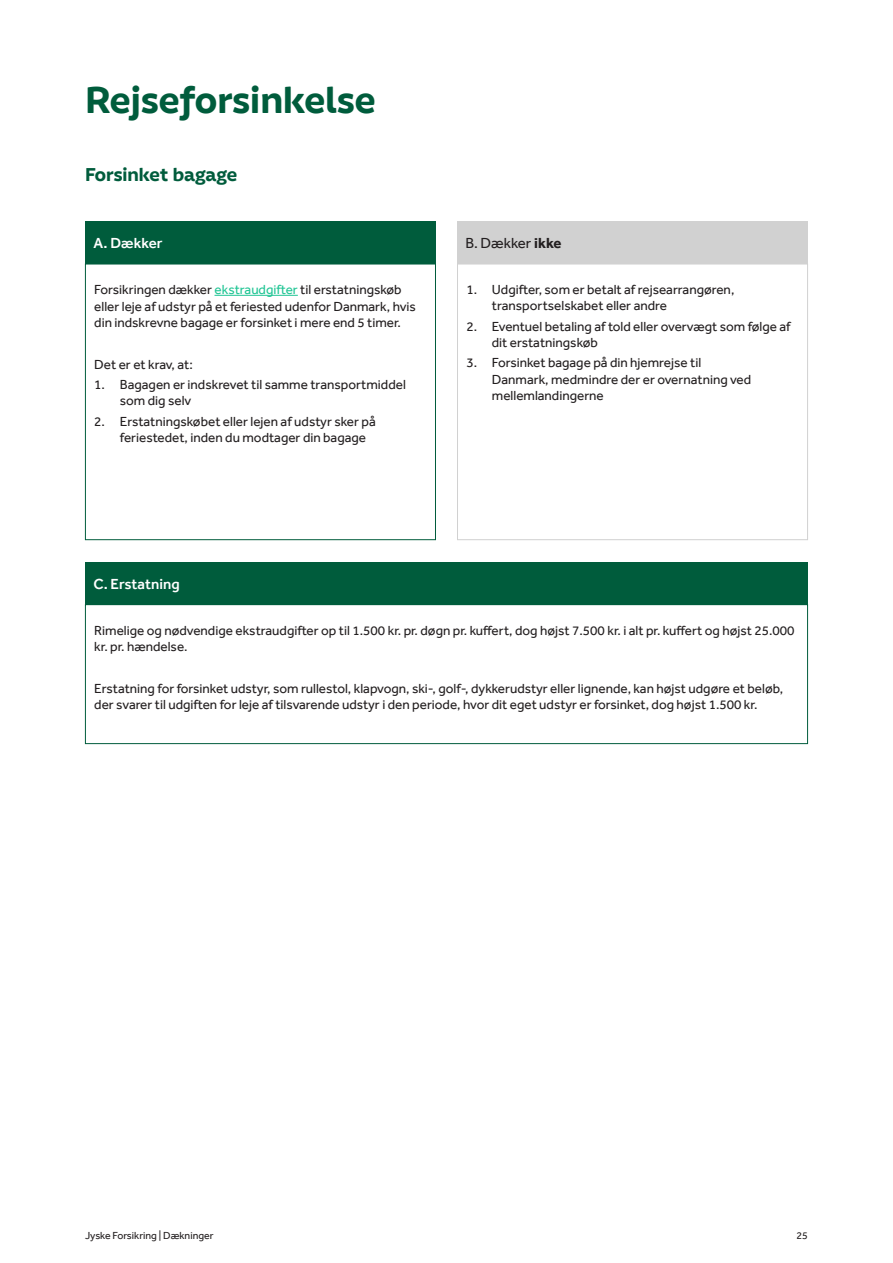
<style>
.page{position:relative;width:893px;height:1263px;background:#fff}
.page>*{position:absolute;margin:0;border:0;box-sizing:border-box;transform-origin:0 0}
.H3_Afsnitsoverskrift{font:700 36px "Jyske Bogstaver";color:#005c3c}
.H4_Mellemrubrik{font:700 18px "Jyske Bogstaver";letter-spacing:-.01em;color:#005c3c}
.Overskrift_Skema_HVID{font:500 15px "Effra";color:#fff}
.Overskrift_Skema{font:15px "Effra";color:#231f20}
.Brødtekst_Skema{font:13.5px/16.2px "Effra";color:#231f20}
.t1{font:10.5px "Effra";color:#231f20}
.s1{font-weight:700}
.s2{color:#20c594}
</style>
<div class="page">
<div style="left:85px;top:562px;width:723px;height:42px;background:#005c3c"></div>
<div style="left:457px;top:221px;width:351px;height:43px;background:#d1d1d1"></div>
<div style="left:85px;top:221px;width:351px;height:43px;background:#005c3c"></div>
<div style="left:85px;top:604px;width:723px;height:140px;border:1px solid #005c3c"></div>
<div style="left:457px;top:264px;width:351px;height:276px;border:1px solid #d1d1d1"></div>
<hr style="left:214px;top:295px;width:84px;height:1px;background:#20c594">
<div style="left:85px;top:264px;width:351px;height:276px;border:1px solid #005c3c"></div>
<p class="H3_Afsnitsoverskrift" style="left:85px;top:75px;width:292px">Rejseforsinkelse</p>
<p class="H4_Mellemrubrik" style="left:85px;top:162px;width:154px">Forsinket bagage</p>
<p class="Overskrift_Skema_HVID" style="left:94px;top:234px;width:70px">A. Dækker</p>
<p class="Overskrift_Skema" style="left:466px;top:234px;width:97px">B. Dækker <span class="s1">ikke</span></p>
<p class="Brødtekst_Skema" style="left:94px;top:281px;width:323px">Forsikringen dækker <span class="s2">ekstraudgifter</span> til erstatningskøb eller leje af udstyr på et feriested udenfor Danmark, hvis din indskrevne bagage er forsinket i mere end 5 timer.</p>
<p class="Brødtekst_Skema" style="left:94px;top:356px;width:100px">Det er et krav, at:</p>
<p class="Brødtekst_Skema" style="left:120px;top:376px;width:288px;text-indent:-26px">1. Bagagen er indskrevet til samme transportmiddel som dig selv</p>
<p class="Brødtekst_Skema" style="left:120px;top:413px;width:257px;text-indent:-26px">2. Erstatningskøbet eller lejen af udstyr sker på feriestedet, inden du modtager din bagage</p>
<p class="Brødtekst_Skema" style="left:492px;top:281px;width:244px;text-indent:-26px">1. Udgifter, som er betalt af rejsearrangøren, transportselskabet eller andre</p>
<p class="Brødtekst_Skema" style="left:492px;top:318px;width:300px;text-indent:-26px">2. Eventuel betaling af told eller overvægt som følge af dit erstatningskøb</p>
<p class="Brødtekst_Skema" style="left:492px;top:355px;width:261px;text-indent:-26px">3. Forsinket bagage på din hjemrejse til<br>Danmark, medmindre der er overnatning ved mellemlandingerne</p>
<p class="Overskrift_Skema_HVID" style="left:94px;top:575px;width:88px">C. Erstatning</p>
<p class="Brødtekst_Skema" style="left:94px;top:622px;width:702px">Rimelige og nødvendige ekstraudgifter op til 1.500 kr. pr. døgn pr. kuffert, dog højst 7.500 kr. i alt pr. kuffert og højst 25.000 kr. pr. hændelse.</p>
<p class="Brødtekst_Skema" style="left:94px;top:680px;width:690px">Erstatning for forsinket udstyr, som rullestol, klapvogn, ski-, golf-, dykkerudstyr eller lignende, kan højst udgøre et beløb, der svarer til udgiften for leje af tilsvarende udstyr i den periode, hvor dit eget udstyr er forsinket, dog højst 1.500 kr.</p>
<p class="t1" style="left:85px;top:1229px;width:130px">Jyske Forsikring | Dækninger</p>
<p class="t1" style="left:796px;top:1229px;width:13px">25</p>
</div>
